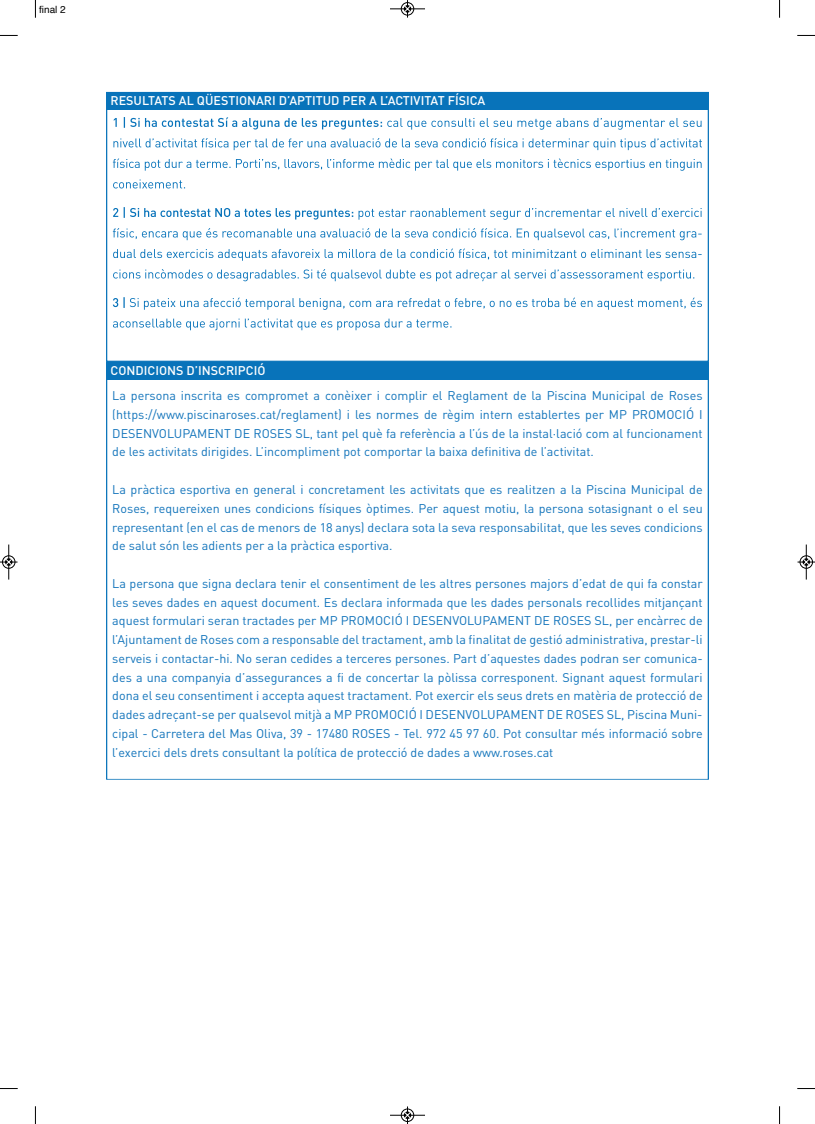
<style>
.page{position:relative;width:815px;height:1124px;background:#fff}
.page>*{position:absolute;margin:0;border:0;box-sizing:border-box;transform-origin:0 0}
.t1{font:12.5px/18.8px "DIN";color:#1274bb;text-align:justify}
.t2{font:500 12.5px "DIN";color:#fff}
.t3{font:10px "Helvetica";color:#000}
</style>
<div class="page">
<div style="left:106px;top:92px;width:603px;height:18px;background:#0873ba"></div>
<svg style="left:114px;top:117px;width:588px;height:13px"></svg>
<svg style="left:113px;top:138px;width:589px;height:12px"></svg>
<svg style="left:113px;top:158px;width:589px;height:13px"></svg>
<svg style="left:113px;top:179px;width:72px;height:9px"></svg>
<svg style="left:113px;top:207px;width:240px;height:12px"></svg>
<svg style="left:359px;top:208px;width:343px;height:12px"></svg>
<svg style="left:113px;top:228px;width:589px;height:12px"></svg>
<svg style="left:113px;top:248px;width:589px;height:13px"></svg>
<svg style="left:113px;top:269px;width:581px;height:12px"></svg>
<svg style="left:113px;top:297px;width:589px;height:13px"></svg>
<svg style="left:113px;top:318px;width:338px;height:12px"></svg>
<div style="left:106px;top:361px;width:603px;height:18px;background:#0873ba"></div>
<svg style="left:35px;top:0;width:1px;height:18px"></svg>
<svg style="left:0;top:35px;width:18px;height:1px"></svg>
<svg style="left:779px;top:0;width:1px;height:18px"></svg>
<svg style="left:797px;top:35px;width:18px;height:1px"></svg>
<svg style="left:35px;top:1106px;width:1px;height:17px"></svg>
<svg style="left:0;top:1088px;width:18px;height:1px"></svg>
<svg style="left:779px;top:1106px;width:1px;height:17px"></svg>
<svg style="left:797px;top:1088px;width:18px;height:1px"></svg>
<div style="left:401px;top:2px;width:13px;height:14px;border:1px solid #fff;border-radius:50%"></div>
<hr style="left:390px;top:9px;width:35px;height:1px;background:#000">
<div style="left:401px;top:2px;width:13px;height:13px;border:1px solid #000;border-radius:50%"></div>
<svg style="left:404px;top:0;width:7px;height:18px"></svg>
<hr style="left:390px;top:1114px;width:35px;height:1px;background:#000">
<div style="left:401px;top:1108px;width:13px;height:13px;border:1px solid #000;border-radius:50%"></div>
<svg style="left:404px;top:1106px;width:7px;height:17px"></svg>
<hr style="left:9px;top:544px;width:1px;height:35px;background:#000">
<div style="left:2px;top:555px;width:13px;height:13px;border:1px solid #000;border-radius:50%"></div>
<svg style="left:0;top:558px;width:18px;height:7px"></svg>
<hr style="left:806px;top:544px;width:1px;height:35px;background:#000">
<div style="left:800px;top:555px;width:13px;height:13px;border:1px solid #000;border-radius:50%"></div>
<svg style="left:798px;top:558px;width:17px;height:7px"></svg>
<p class="t3" style="left:39px;top:1px;width:28px">final 2</p>
<p class="t2" style="left:111px;top:93px;width:376px">RESULTATS AL QÜESTIONARI D’APTITUD PER A L’ACTIVITAT FÍSICA</p>
<p class="t2" style="left:111px;top:362px;width:156px">CONDICIONS D’INSCRIPCIÓ</p>
<p class="t1" style="left:112px;top:386px;width:592px">La persona inscrita es compromet a conèixer i complir el Reglament de la Piscina Municipal de Roses (https://www.piscinaroses.cat/reglament) i les normes de règim intern establertes per MP PROMOCIÓ I DESENVOLUPAMENT DE ROSES SL, tant pel què fa referència a l’ús de la instal·lació com al funcionament de les activitats dirigides. L’incompliment pot comportar la baixa definitiva de l’activitat.</p>
<p class="t1" style="left:112px;top:480px;width:592px">La pràctica esportiva en general i concretament les activitats que es realitzen a la Piscina Municipal de Roses, requereixen unes condicions físiques òptimes. Per aquest motiu, la persona sotasignant o el seu representant (en el cas de menors de 18 anys) declara sota la seva responsabilitat, que les seves condicions de salut són les adients per a la pràctica esportiva.</p>
<p class="t1" style="left:112px;top:573px;width:592px">La persona que signa declara tenir el consentiment de les altres persones majors d’edat de qui fa constar les seves dades en aquest document. Es declara informada que les dades personals recollides mitjançant aquest formulari seran tractades per MP PROMOCIÓ I DESENVOLUPAMENT DE ROSES SL, per encàrrec de l’Ajuntament de Roses com a responsable del tractament, amb la finalitat de gestió administrativa, prestar-li serveis i contactar-hi. No seran cedides a terceres persones. Part d’aquestes dades podran ser comunica&shy;des a una companyia d’assegurances a fi de concertar la pòlissa corresponent. Signant aquest formulari dona el seu consentiment i accepta aquest tractament. Pot exercir els seus drets en matèria de protecció de dades adreçant-se per qualsevol mitjà a MP PROMOCIÓ I DESENVOLUPAMENT DE ROSES SL, Piscina Muni&shy;cipal - Carretera del Mas Oliva, 39 - 17480 ROSES - Tel. 972 45 97 60. Pot consultar més informació sobre l’exercici dels drets consultant la política de protecció de dades a www.roses.cat</p>
</div>
